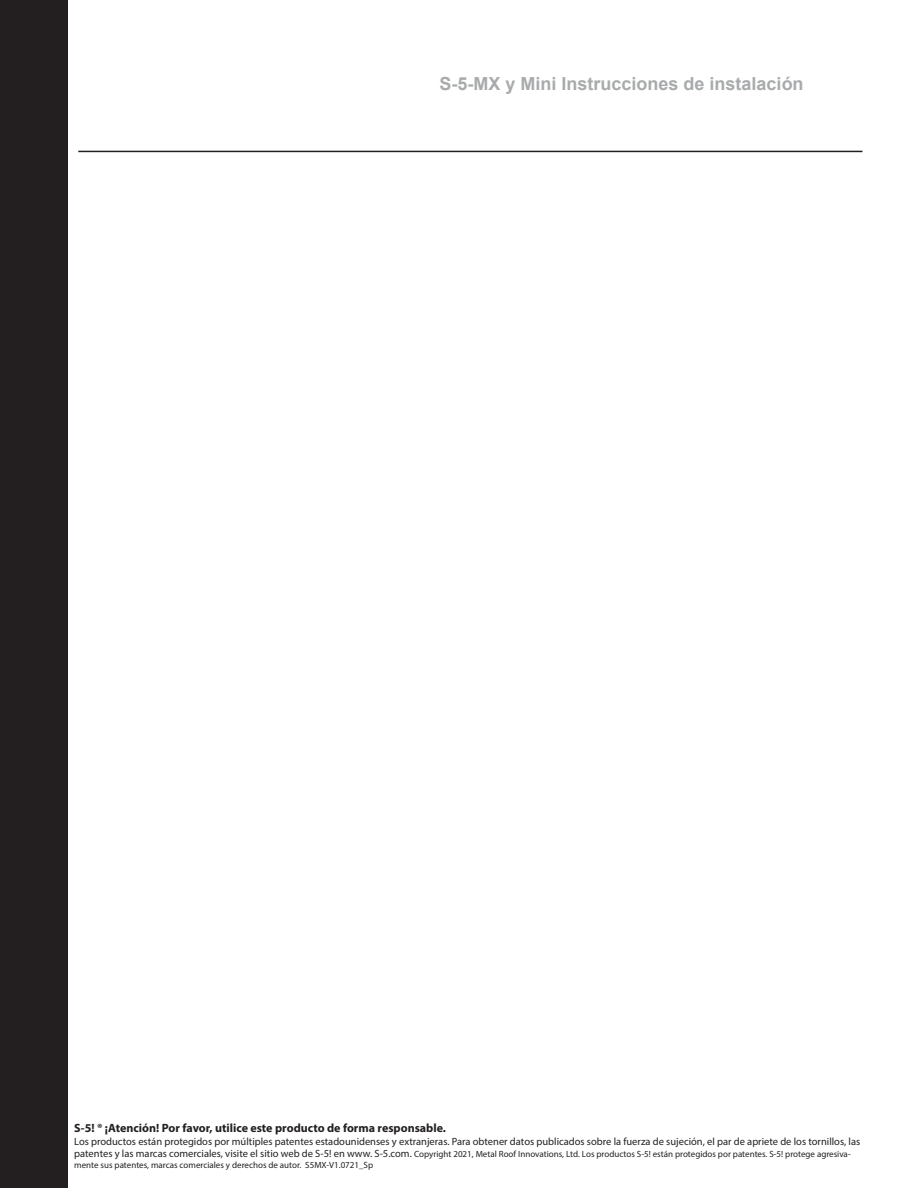
<style>
.page{position:relative;width:918px;height:1188px;background:#fff}
.page>*{position:absolute;margin:0;border:0;box-sizing:border-box;transform-origin:0 0}
.t1{font:700 18px "Arial";color:#a8abac}
.t2{font:700 12px "Myriad Pro";color:#231f20}
.t3{font:10.5px "Myriad Pro";color:#231f20}
.t4{font:9px/10.8px "Myriad Pro";color:#231f20}
.s1{font-size:10.5px}
</style>
<div class="page">
<div style="left:0;top:0;width:68px;height:1188px;background:#231f20"></div>
<hr style="left:78px;top:151px;width:784px;height:1px;background:#231f20">
<h1 class="t1" style="left:440px;top:71px;width:366px">S-5-MX y Mini Instrucciones de instalación</h1>
<h2 class="t2" style="left:74px;top:1120px;width:373px">S-5! ® ¡Atención! Por favor, utilice este producto de forma responsable.</h2>
<p class="t3" style="left:74px;top:1135px;width:787px">Los productos están protegidos por múltiples patentes estadounidenses y extranjeras. Para obtener datos publicados sobre la fuerza de sujeción, el par de apriete de los tornillos, las</p>
<p class="t4" style="left:74px;top:1149px;width:778px"><span class="s1">patentes y las marcas comerciales, visite el sitio web de S-5! en www. S-5.com.</span> Copyright 2021, Metal Roof Innovations, Ltd. Los productos S-5! están protegidos por patentes. S-5! protege agresiva&shy;mente sus patentes, marcas comerciales y derechos de autor. S5MX-V1.0721_Sp</p>
</div>
